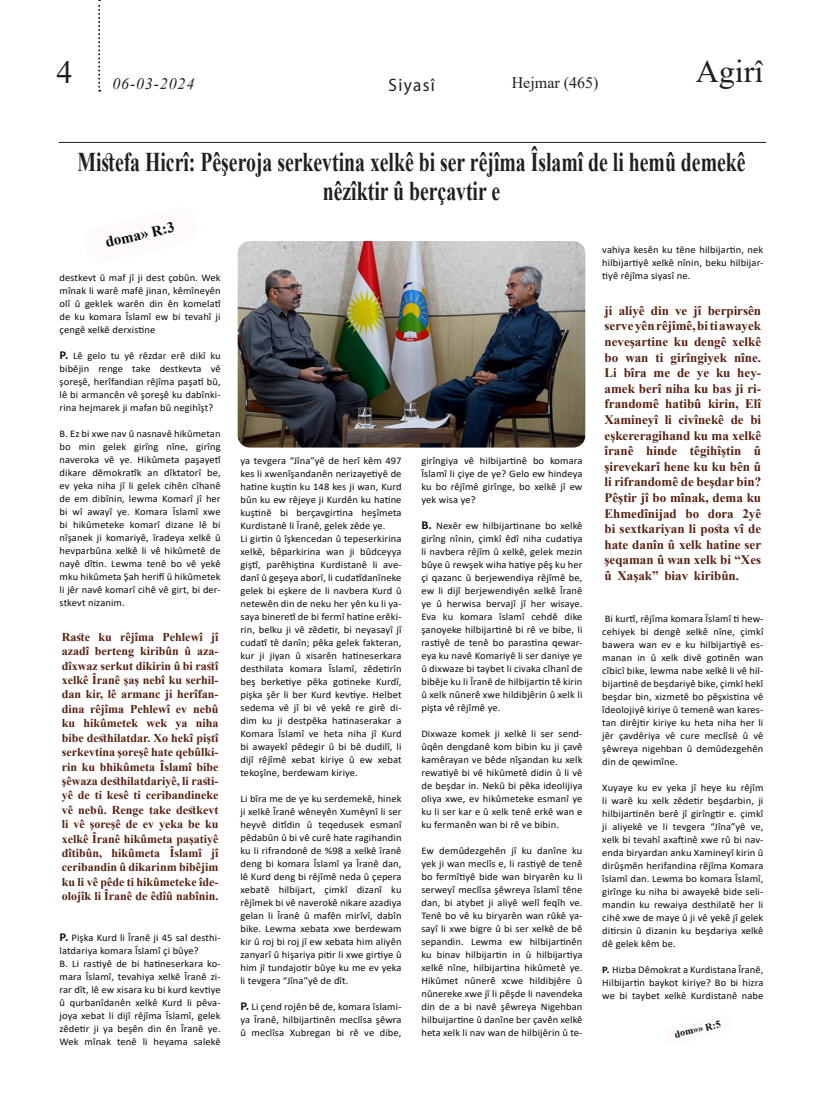
<style>
.page{position:relative;width:823px;height:1106px;background:#fff}
.page>*{position:absolute;margin:0;border:0;box-sizing:border-box;transform-origin:0 0}
.t1{font:32px "Times New Roman";color:#231f20}
.t2{font:700 27px/29px "Times New Roman";color:#231f20;text-align:center;scale:.73 1}
.t3{font:18px "Myriad Pro";letter-spacing:.08em;color:#231f20;scale:.95 1}
.t4{font:16px "Times New Roman";color:#231f20}
.t5{font:italic 16px "Times New Roman";letter-spacing:.05em;color:#231f20}
.t6{font:700 15px "Times New Roman";color:#070c0a}
.Heading_3{font:700 13px/15.6px "Times New Roman";color:#572111;text-align:justify}
.Heading_3-2{font:700 12px/14.4px "Times New Roman";color:#572111;text-align:justify}
.t7{font:10.1px/13px "Calibri";letter-spacing:.01em;color:#0b0b0e;text-align:justify;scale:1.04 1}
.t8{font:700 10px "Times New Roman";color:#070c0a}
.s1{font-weight:700;font-size:12.1px}
.s2{font-weight:700}
</style>
<div class="page">
<svg style="left:98px;top:0;width:2px;height:92px"></svg>
<hr style="left:59px;top:142px;width:706px;height:1px;background:#231f20">
<img style="left:237px;top:241px;width:348px;height:206px">
<h1 class="t1" style="left:56px;top:50px;width:18px">4</h1>
<h1 class="t1" style="left:695px;top:49px;width:69px">Agirî</h1>
<h3 class="t5" style="left:112px;top:72px;width:83px">06-03-2024</h3>
<p class="t3" style="left:388px;top:74px;width:50px">Siyasî</p>
<h3 class="t4" style="left:511px;top:72px;width:88px">Hejmar (465)</h3>
<p class="t2" style="left:77px;top:146px;width:916px">Mistefa Hicrî: Pêşeroja serkevtina xelkê bi ser rêjîma Îslamî de li hemû demekê nêzîktir û berçavtir e</p>
<p class="t6" style="left:103px;top:232px;width:72px;rotate:-13deg">doma» R:3</p>
<p class="t7" style="left:59px;top:271px;width:156px">destkevt û maf jî ji dest çobûn. Wek mînak li warê mafê jinan, kêmîneyên olî û geklek warên din ên komelatî de ku komara Îslamî ew bi tevahî ji çengê xelkê derxistine</p>
<p class="t7" style="left:59px;top:349px;width:156px"><span class="s1">P.</span> Lê gelo tu yê rêzdar erê dikî ku bibêjin renge take destkevta vê şoreşê, herîfandian rêjîma paşatî bû, lê bi armancên vê şoreşê ku dabînki&shy;rina hejmarek ji mafan bû negihîşt?</p>
<p class="t7" style="left:59px;top:427px;width:156px">B. Ez bi xwe nav û nasnavê hikûmetan bo min gelek girîng nîne, girîng naveroka vê ye. Hikûmeta paşayetî dikare dêmokratîk an dîktatorî be, ev yeka niha jî li gelek cihên cîhanê de em dibînin, lewma Komarî jî her bi wî awayî ye. Komara Îslamî xwe bi hikûmeteke komarî dizane lê bi nîşanek ji komariyê, îradeya xelkê û hevparbûna xelkê li vê hikûmetê de nayê dîtin. Lewma tenê bo vê yekê mku hikûmeta Şah herifî û hikûmetek li jêr navê komarî cihê vê girt, bi der&shy;stkevt nizanim.</p>
<p class="Heading_3-2" style="left:62px;top:629px;width:158px">Raste ku rêjîma Pehlewî jî azadî berteng kiribûn û aza&shy;dîxwaz serkut dikirin û bi rastî xelkê Îranê şaş nebî ku serhil&shy;dan kir, lê armanc ji herîfan&shy;dina rêjîma Pehlewî ev nebû ku hikûmetek wek ya niha bibe desthilatdar. Xo hekî piştî serkevtina şoreşê hate qebûlki&shy;rin ku bhikûmeta Îslamî bibe şêwaza desthilatdariyê, li rasti&shy;yê de ti kesê ti ceribandineke vê nebû. Renge take destkevt li vê şoreşê de ev yeka be ku xelkê Îranê hikûmeta paşatiyê dîtibûn, hikûmeta Îslamî jî ceribandin û dikarinm bibêjim ku li vê pêde ti hikûmeteke îde&shy;olojîk li Îranê de êdîû nabînin.</p>
<p class="t7" style="left:59px;top:930px;width:156px"><span class="s1">P.</span> Pişka Kurd li Îranê ji 45 sal desthi&shy;latdariya komara Îslamî çi bûye?</p>
<p class="t7" style="left:59px;top:956px;width:156px">B. Li rastiyê de bi hatineserkara ko&shy;mara Îslamî, tevahiya xelkê Îranê zi&shy;rar dît, lê ew xisara ku bi kurd kevtiye û qurbanîdanên xelkê Kurd li pêva&shy;joya xebat li dijî rêjîma Îslamî, gelek zêdetir ji ya beşên din ên Îranê ye.<br>Wek mînak tenê li heyama salekê</p>
<p class="t7" style="left:240px;top:454px;width:156px">ya tevgera “Jîna”yê de herî kêm 497 kes li xwenîşandanên nerizayetiyê de hatine kuştin ku 148 kes ji wan, Kurd bûn ku ew rêjeye ji Kurdên ku hatine kuştinê bi berçavgirtina heşîmeta Kurdistanê li Îranê, gelek zêde ye.</p>
<p class="t7" style="left:240px;top:532px;width:156px">Li girtin û îşkencedan û tepeserkirina xelkê, bêparkirina wan ji bûdceyya giştî, parêhiştina Kurdistanê li ave&shy;danî û geşeya aborî, li cudatîdanîneke gelek bi eşkere de li navbera Kurd û netewên din de neku her yên ku li ya&shy;saya bineretî de bi fermî hatine erêki&shy;rin, belku ji vê zêdetir, bi neyasayî jî cudatî tê danîn; pêka gelek fakteran, kur ji jiyan û xisarên hatineserkara desthilata komara Îslamî, zêdetirîn beş berketiye pêka gotineke Kurdî, pişka şêr li ber Kurd kevtiye. Helbet sedema vê jî bi vê yekê re girê di&shy;dim ku ji destpêka hatinaserakar a Komara Îslamî ve heta niha jî Kurd bi awayekî pêdegir û bi bê dudilî, li dijî rêjîmê xebat kiriye û ew xebat tekoşîne, berdewam kiriye.</p>
<p class="t7" style="left:240px;top:792px;width:156px">Li bîra me de ye ku serdemekê, hinek ji xelkê Îranê wêneyên Xumêynî li ser heyvê ditîdin û teqedusek esmanî pêdabûn û bi vê curê hate ragihandin ku li rifrandonê de %98 a xelkê îranê deng bi komara Îslamî ya Îranê dan, lê Kurd deng bi rêjîmê neda û çepera xebatê hilbijart, çimkî dizanî ku rêjîmek bi vê naverokê nikare azadiya gelan li Îranê û mafên mirîvî, dabîn bike. Lewma xebata xwe berdewam kir û roj bi roj jî ew xebata him aliyên zanyarî û hişariya pitir li xwe girtiye û him jî tundajotir bûye ku me ev yeka li tevgera “Jîna”yê de dît.</p>
<p class="t7" style="left:240px;top:1000px;width:156px"><span class="s1">P.</span> Li çend rojên bê de, komara îslami&shy;ya Îranê, hilbijartinên meclîsa şêwra û meclîsa Xubregan bi rê ve dibe,</p>
<p class="t7" style="left:421px;top:454px;width:156px">girîngiya vê hilbijartinê bo komara Îslamî li çiye de ye? Gelo ew hindeya ku bo rêjîmê girînge, bo xelkê jî ew yek wisa ye?</p>
<p class="t7" style="left:421px;top:519px;width:156px"><span class="s1">B.</span> Nexêr ew hilbijartinane bo xelkê girîng nînin, çimkî êdî niha cudatiya li navbera rêjîm û xelkê, gelek mezin bûye û rewşek wiha hatiye pêş ku her çi qazanc û berjewendiya rêjîmê be, ew li dijî berjewendiyên xelkê Îranê ye û herwisa bervajî jî her wisaye.<br>Eva ku komara îslamî cehdê dike şanoyeke hilbijartinê bi rê ve bibe, li rastiyê de tenê bo parastina qewar&shy;eya ku navê Komariyê li ser daniye ye û dixwaze bi taybet li civaka cîhanî de bibêje ku li Îranê de hilbijartin tê kirin û xelk nûnerê xwe hildibjêrin û xelk li pişta vê rêjîmê ye.</p>
<p class="t7" style="left:421px;top:727px;width:156px">Dixwaze komek ji xelkê li ser send&shy;ûqên dengdanê kom bibin ku ji çavê kamêrayan ve bêde nîşandan ku xelk rewatiyê bi vê hikûmetê didin û li vê de beşdar in. Nekû bi pêka ideolijiya oliya xwe, ev hikûmeteke esmanî ye ku li ser kar e û xelk tenê erkê wan e ku fermanên wan bi rê ve bibin.</p>
<p class="t7" style="left:421px;top:844px;width:156px">Ew demûdezgehên jî ku danîne ku yek ji wan meclîs e, li rastiyê de tenê bo fermîtiyê bide wan biryarên ku li serweyî meclîsa şêwreya îslamî têne dan, bi atybet ji aliyê welî feqîh ve.<br>Tenê bo vê ku biryarên wan rûkê ya&shy;sayî li xwe bigre û bi ser xelkê de bê sepandin. Lewma ew hilbijartinên ku binav hilbijartin in û hilbijartiya xelkê nîne, hilbijartina hikûmetê ye.<br>Hikûmet nûnerê xcwe hildibjêre û nûnereke xwe jî li pêşde li navendeka din de a bi navê şêwreya Nigehban hilbuijartine û danîne ber çavên xelkê heta xelk li nav wan de hilbijêrin û te-</p>
<p class="t7" style="left:602px;top:243px;width:156px">vahiya kesên ku têne hilbijartin, nek hilbijartiyê xelkê nînin, beku hilbijar&shy;tiyê rêjîma siyasî ne.</p>
<p class="Heading_3" style="left:604px;top:302px;width:158px">ji aliyê din ve jî berpirsên serve yên rêjîmê, bi ti awayek neveşartine ku dengê xelkê bo wan ti girîngiyek nîne.<br>Li bîra me de ye ku hey&shy;amek berî niha ku bas ji ri&shy;frandomê hatibû kirin, Elî Xamineyî li civînekê de bi eşkereragihand ku ma xelkê îranê hinde têgihîştin û şirevekarî hene ku ku bên û li rifrandomê de beşdar bin?<br>Pêştir jî bo mînak, dema ku Ehmedînijad bo dora 2yê bi sextkariyan li posta vî de hate danîn û xelk hatine ser şeqaman û wan xelk bi “Xes û Xaşak” biav kiribûn.</p>
<p class="t7" style="left:602px;top:611px;width:156px">Bi kurtî, rêjîma komara Îslamî ti hew&shy;cehiyek bi dengê xelkê nîne, çimkî bawera wan ev e ku hilbijartiyê es&shy;manan in û xelk divê gotinên wan cîbicî bike, lewma nabe xelkê li vê hil&shy;bijartinê de beşdariyê bike, çimkî hekî beşdar bin, xizmetê bo pêşxistina vê îdeolojiyê kiriye û temenê wan kares&shy;tan dirêjtir kiriye ku heta niha her li jêr çavdêriya vê cure meclîsê û vê şêwreya nigehban û demûdezgehên din de qewimîne.</p>
<p class="t7" style="left:602px;top:780px;width:156px">Xuyaye ku ev yeka jî heye ku rêjîm li warê ku xelk zêdetir beşdarbin, ji hilbijartinên berê jî girîngtir e. çimkî ji aliyekê ve li tevgera “Jîna”yê ve, xelk bi tevahî axaftinê xwe rû bi nav&shy;enda biryardan anku Xamineyî kirin û dirûşmên herifandina rêjîma Komara îslamî dan. Lewma bo komara Îslamî, girînge ku niha bi awayekê bide seli&shy;mandin ku rewaiya desthilatê her li cihê xwe de maye û ji vê yekê jî gelek ditirsin û dizanin ku beşdariya xelkê dê gelek kêm be.</p>
<p class="t7" style="left:602px;top:962px;width:156px"><span class="s2">P.</span> Hizba Dêmokrat a Kurdistana Îranê, Hilbijartin baykot kiriye? Bo bi hizra we bi taybet xelkê Kurdistanê nabe</p>
<p class="t8" style="left:672px;top:1027px;width:48px;rotate:-13deg">dom»» R:5</p>
</div>
